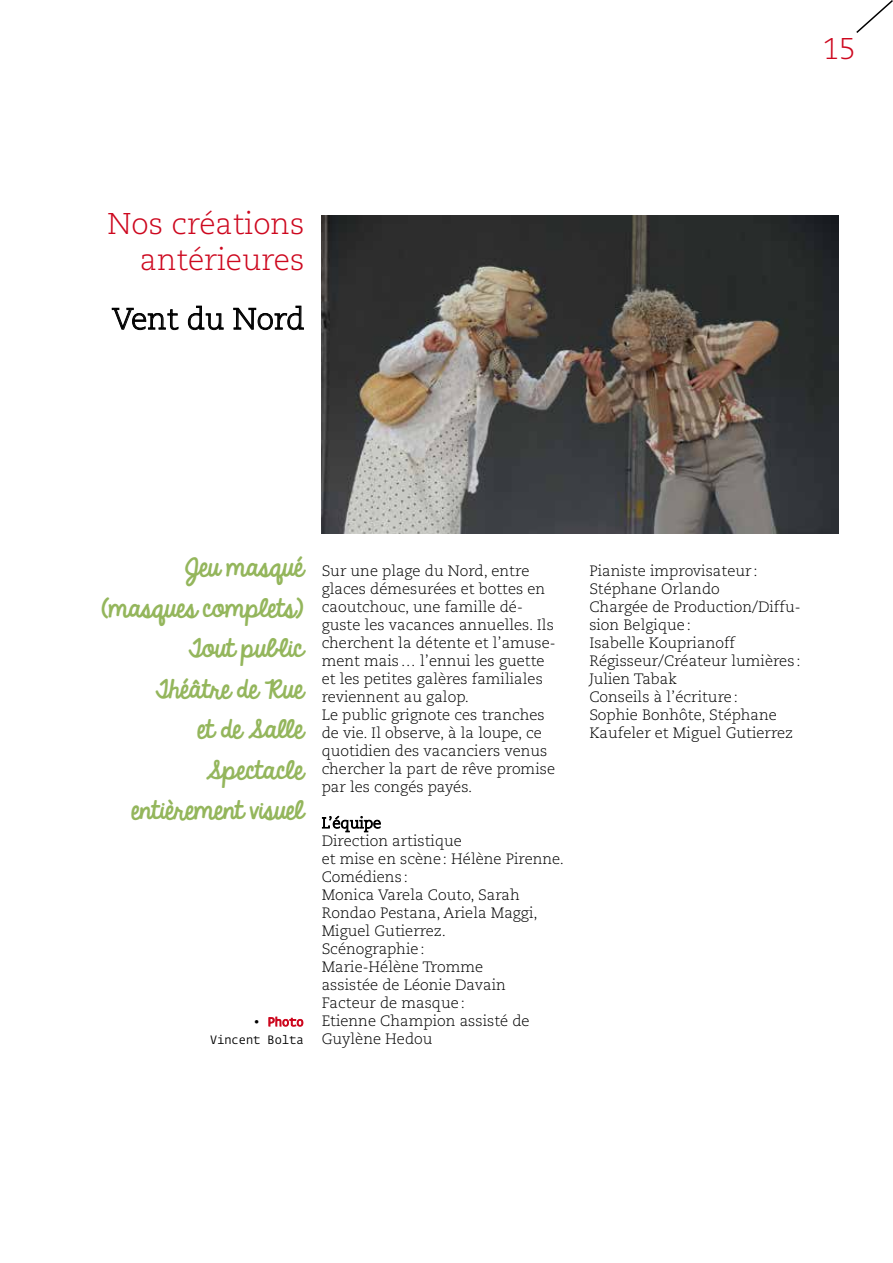
<style>
.page{position:relative;width:893px;height:1263px;background:#fff}
.page>*{position:absolute;margin:0;border:0;box-sizing:border-box;transform-origin:0 0}
.t1{font:300 30px/36px "Caecilia LT Std";color:#cd071e;text-align:right}
.t2{font:300 30px "Caecilia LT Std";color:#000}
.t3{font:22.5px/40.5px "KG Always A Good Time";color:#94b65c;text-align:right}
.t4{font:300 15px/18px "Caecilia LT Std";color:#000}
.t5{font:12px/18px "Fedra Mono";color:#000;text-align:right}
.s1{color:#cd071e}
</style>
<div class="page">
<img style="left:322px;top:215px;width:516px;height:319px">
<svg style="left:322px;top:815px;width:59px;height:17px"></svg>
<svg style="left:112px;top:308px;width:67px;height:22px"></svg>
<svg style="left:188px;top:306px;width:36px;height:24px"></svg>
<svg style="left:233px;top:305px;width:71px;height:26px"></svg>
<svg style="left:268px;top:1016px;width:35px;height:11px"></svg>
<svg style="left:856px;top:0;width:37px;height:33px"></svg>
<h1 class="t1" style="left:108px;top:206px;width:198px">Nos créations antérieures</h1>
<h1 class="t2" style="left:112px;top:302px;width:194px">Vent du Nord</h1>
<h1 class="t1" style="left:823px;top:32px;width:35px">15</h1>
<h2 class="t3" style="left:102px;top:549px;width:204px">Jeu masqué (masques complets)<br>Tout public<br>Théâtre de Rue<br>et de Salle<br>Spectacle entièrement visuel</h2>
<p class="t5" style="left:210px;top:1013px;width:95px">• <span class="s1">Photo<br></span>Vincent Bolta</p>
<p class="t4" style="left:322px;top:562px;width:235px">Sur une plage du Nord, entre glaces démesurées et bottes en caoutchouc, une famille dé&shy;guste les vacances annuelles. Ils cherchent la détente et l’amuse&shy;ment mais… l’ennui les guette et les petites galères familiales reviennent au galop.<br>Le public grignote ces tranches de vie. Il observe, à la loupe, ce quotidien des vacanciers venus chercher la part de rêve promise par les congés payés.</p>
<p class="t4" style="left:322px;top:814px;width:244px">L’équipe<br>Direction artistique<br>et mise en scène: Hélène Pirenne.<br>Comédiens :<br>Monica Varela Couto, Sarah<br>Rondao Pestana, Ariela Maggi,<br>Miguel Gutierrez.<br>Scénographie:<br>Marie-Hélène Tromme<br>assistée de Léonie Davain<br>Facteur de masque:<br>Etienne Champion assisté de<br>Guylène Hedou</p>
<p class="t4" style="left:589px;top:562px;width:213px">Pianiste improvisateur :<br>Stéphane Orlando<br>Chargée de Production/Diffu&shy;sion Belgique:<br>Isabelle Kouprianoff<br>Régisseur/Créateur lumières :<br>Julien Tabak<br>Conseils à l’écriture:<br>Sophie Bonhôte, Stéphane<br>Kaufeler et Miguel Gutierrez</p>
</div>
